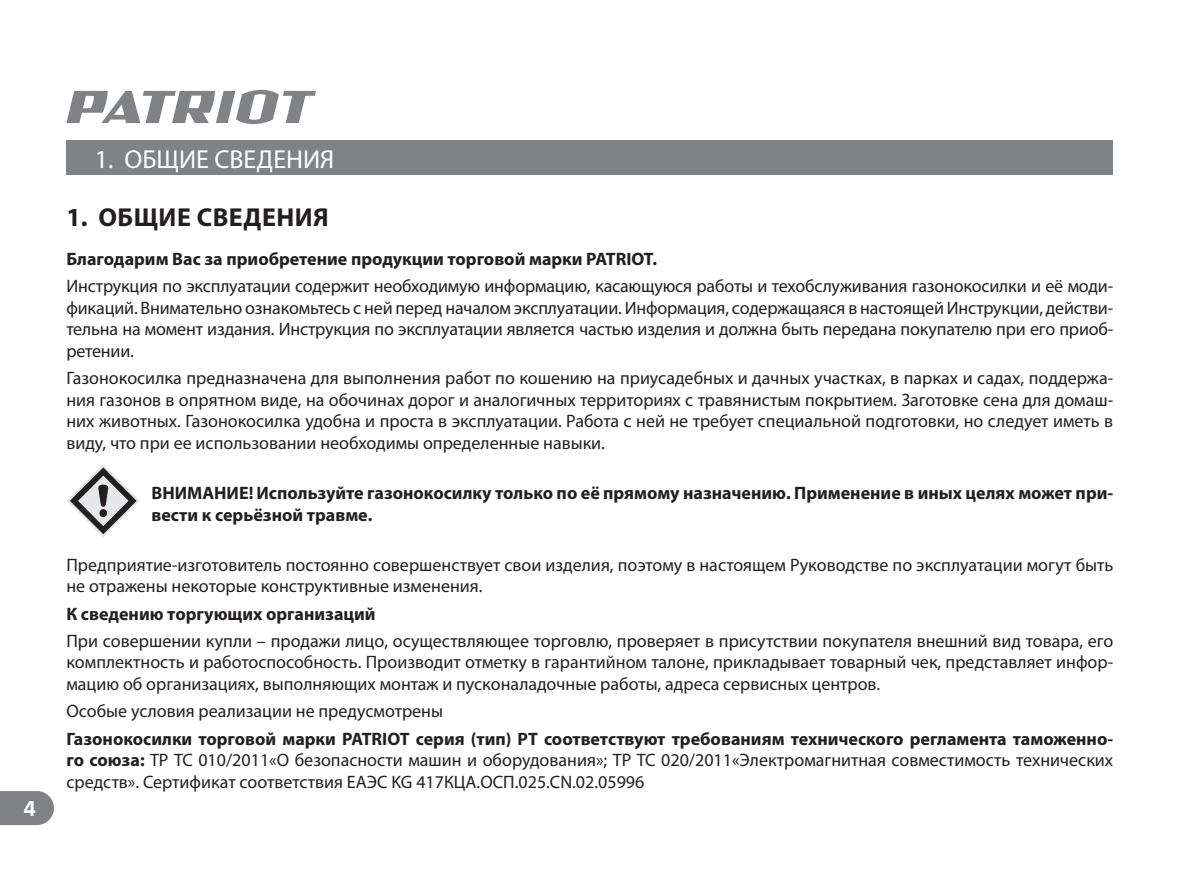
<style>
.page{position:relative;width:1183px;height:874px;background:#fff}
.page>*{position:absolute;margin:0;border:0;box-sizing:border-box;transform-origin:0 0}
.t1{font:26px "Myriad Pro";color:#fff}
.t2{font:700 26px "Myriad Pro";letter-spacing:.02em;color:#231f20}
.t3{font:700 24px "Calibri";color:#fff}
.t4{font:18px/21.6px "Myriad Pro";color:#231f20;text-align:justify}
.t5{font:700 18px/21.6px "Myriad Pro";color:#231f20}
.s1{font-weight:700}
</style>
<div class="page">
<svg style="left:66px;top:90px;width:250px;height:34px"></svg>
<div style="left:66px;top:141px;width:1047px;height:34px;background:#808285"></div>
<svg style="left:0;top:791px;width:54px;height:33px;background:#888a8c"></svg>
<svg style="left:67px;top:464px;width:73px;height:73px"></svg>
<h2 class="t3" style="left:24px;top:790px;width:14px">4</h2>
<h1 class="t1" style="left:95px;top:143px;width:241px">1. ОБЩИЕ СВЕДЕНИЯ</h1>
<h1 class="t2" style="left:66px;top:200px;width:264px">1. ОБЩИЕ СВЕДЕНИЯ</h1>
<p class="t5" style="left:66px;top:247px;width:592px">Благодарим Вас за приобретение продукции торговой марки PATRIOT.</p>
<p class="t4" style="left:66px;top:275px;width:1048px">Инструкция по эксплуатации содержит необходимую информацию, касающуюся работы и техобслуживания газонокосилки и её моди&shy;фикаций. Внимательно ознакомьтесь с ней перед началом эксплуатации. Информация, содержащаяся в настоящей Инструкции, действи&shy;тельна на момент издания. Инструкция по эксплуатации является частью изделия и должна быть передана покупателю при его приоб&shy;ретении.</p>
<p class="t4" style="left:66px;top:367px;width:1048px">Газонокосилка предназначена для выполнения работ по кошению на приусадебных и дачных участках, в парках и садах, поддержа&shy;ния газонов в опрятном виде, на обочинах дорог и аналогичных территориях с травянистым покрытием. Заготовке сена для домаш&shy;них животных. Газонокосилка удобна и проста в эксплуатации. Работа с ней не требует специальной подготовки, но следует иметь в виду, что при ее использовании необходимы определенные навыки.</p>
<p class="t5" style="left:151px;top:481px;width:963px">ВНИМАНИЕ! Используйте газонокосилку только по её прямому назначению. Применение в иных целях может при&shy;вести к серьёзной травме.</p>
<p class="t4" style="left:66px;top:553px;width:1048px">Предприятие-изготовитель постоянно совершенствует свои изделия, поэтому в настоящем Руководстве по эксплуатации могут быть не отражены некоторые конструктивные изменения.</p>
<p class="t5" style="left:66px;top:601px;width:311px">К сведению торгующих организаций</p>
<p class="t4" style="left:66px;top:629px;width:1048px">При совершении купли – продажи лицо, осуществляющее торговлю, проверяет в присутствии покупателя внешний вид товара, его комплектность и работоспособность. Производит отметку в гарантийном талоне, прикладывает товарный чек, представляет инфор&shy;мацию об организациях, выполняющих монтаж и пусконаладочные работы, адреса сервисных центров.</p>
<p class="t4" style="left:66px;top:699px;width:378px">Особые условия реализации не предусмотрены</p>
<p class="t4" style="left:66px;top:727px;width:1048px"><span class="s1">Газонокосилки торговой марки PATRIOT серия (тип) PT соответствуют требованиям технического регламента таможенно&shy;го союза:</span> ТР ТС 010/2011«О безопасности машин и оборудования»; ТР ТС 020/2011«Электромагнитная совместимость технических средств». Сертификат соответствия ЕАЭС KG 417КЦА.ОСП.025.CN.02.05996</p>
</div>
